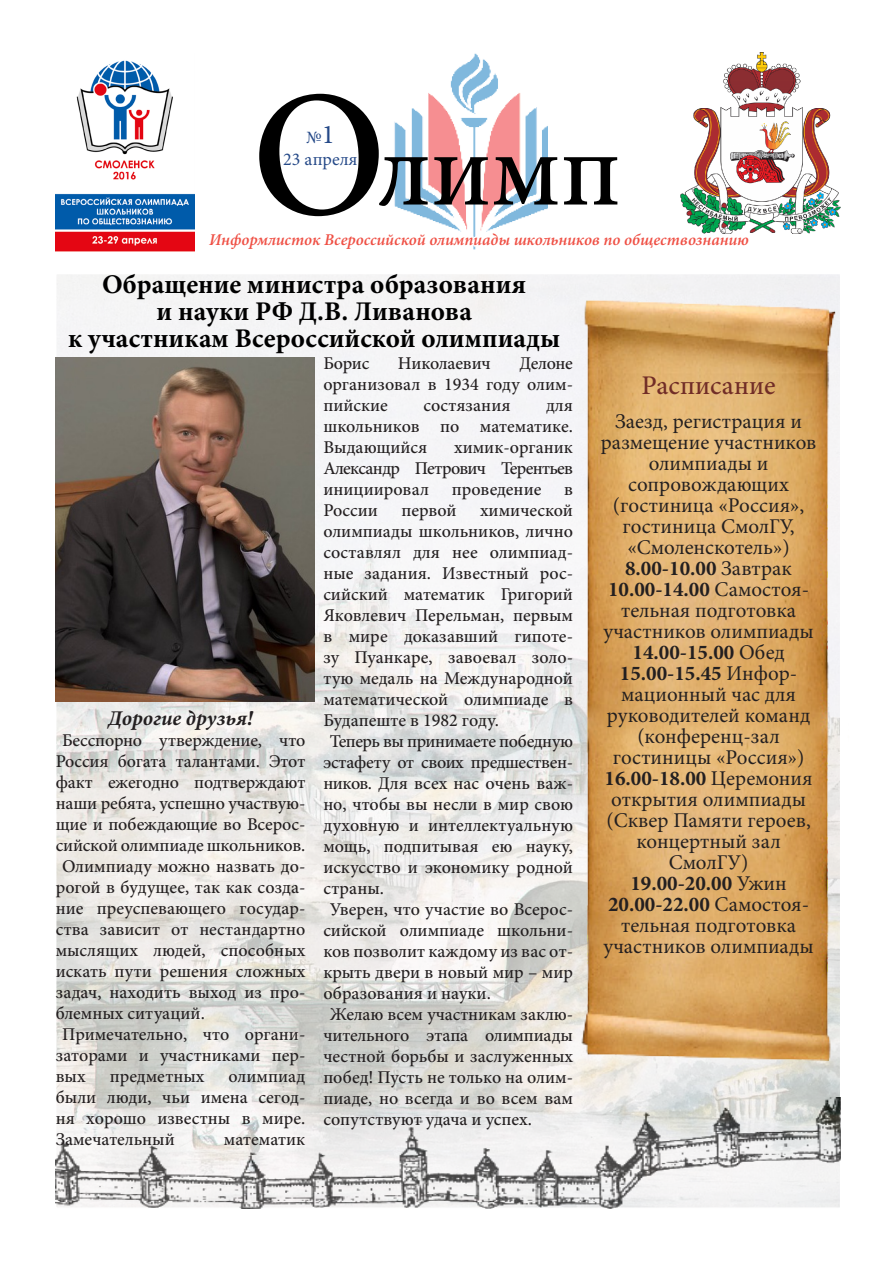
<style>
.page{position:relative;width:893px;height:1263px;background:#fff}
.page>*{position:absolute;margin:0;border:0;box-sizing:border-box;transform-origin:0 0}
.t1{font:500 180px "Minion Pro";color:#000}
.t2{font:500 108px "Minion Pro";color:#000}
.t3{font:700 27px "Minion Pro";color:#000}
.t4{font:500 27px "Minion Pro";color:#712d27}
.t5{font:21px/21px "Minion Pro";color:#231f20;text-align:center}
.t6{font:700 21px "Minion Pro";color:#231f20}
.t7{font:italic 700 21px "Minion Pro";color:#231f20}
.t8{font:500 18px/21px "Minion Pro";color:#231f20;text-align:justify}
.t9{font:18px "Minion Pro";color:#254988}
.t10{font:italic 600 16.5px "Minion Pro";letter-spacing:-.005em;color:#ef5045}
.s1{font-size:27px}
.s2{font-weight:400}
.s3{font-weight:700}
</style>
<div class="page">
<img style="left:58px;top:276px;width:780px;height:930px">
<img style="left:411px;top:53px;width:126px;height:58px">
<img style="left:695px;top:52px;width:146px;height:181px">
<img style="left:56px;top:60px;width:138px;height:192px">
<svg style="left:394px;top:111px;width:358px;height:139px"></svg>
<img style="left:566px;top:292px;width:275px;height:826px">
<img style="left:56px;top:357px;width:258px;height:344px">
<p class="t1" style="left:251px;top:34px;width:137px">О</p>
<p class="t9" style="left:306px;top:125px;width:30px">№<span class="s1">1</span></p>
<p class="t9" style="left:283px;top:147px;width:76px">23 апреля</p>
<p class="t2" style="left:377px;top:97px;width:245px">лимп</p>
<p class="t10" style="left:209px;top:228px;width:541px">Информлисток Всероссийской олимпиады школьников по обществознанию</p>
<p class="t3" style="left:102px;top:265px;width:426px">Обращение министра образования</p>
<p class="t3" style="left:156px;top:292px;width:317px">и науки РФ Д.В. Ливанова</p>
<p class="t3" style="left:68px;top:319px;width:494px">к участникам Всероссийской олимпиады</p>
<p class="t7" style="left:108px;top:703px;width:146px">Дорогие друзья!</p>
<p class="t8" style="left:56px;top:730px;width:251px;text-align:center">Бесспорно утверждение, что<br>Россия богата талантами. Этот факт ежегодно подтверждают наши ребята, успешно участвую&shy;щие и побеждающие во Всерос&shy;сийской олимпиаде школьников.</p>
<p class="t8" style="left:56px;top:856px;width:251px;text-indent:6px">Олимпиаду можно назвать до&shy;рогой в будущее, так как созда&shy;ние преуспевающего государ&shy;ства зависит от нестандартно мыслящих людей, способных искать пути решения сложных задач, находить выход из про&shy;блемных ситуаций.</p>
<p class="t8" style="left:56px;top:1024px;width:251px;text-indent:6px">Примечательно, что органи&shy;заторами и участниками пер&shy;вых</p>
<p class="t8" style="left:110px;top:1066px;width:96px">предметных</p>
<p class="t8" style="left:56px;top:1066px;width:251px;text-indent:173px">олимпиад были люди, чьи имена сегод&shy;ня хорошо известны в мире.<br>Замечательный</p>
<p class="t8" style="left:224px;top:1129px;width:83px">математик</p>
<p class="t8" style="left:323px;top:353px;width:47px">Борис</p>
<p class="t8" style="left:398px;top:353px;width:95px">Николаевич</p>
<p class="t8" style="left:519px;top:353px;width:55px">Делоне</p>
<p class="t8" style="left:323px;top:374px;width:251px">организовал в 1934 году олим&shy;пийские</p>
<p class="t8" style="left:423px;top:395px;width:89px">состязания</p>
<p class="t8" style="left:323px;top:395px;width:251px;text-align:right">для<br>школьников по математике.</p>
<p class="t8" style="left:323px;top:437px;width:105px">Выдающийся</p>
<p class="t8" style="left:323px;top:437px;width:251px;text-indent:131px">химик-органик Александр Петрович Терентьев инициировал</p>
<p class="t8" style="left:452px;top:479px;width:91px">проведение</p>
<p class="t8" style="left:564px;top:479px;width:10px">в</p>
<p class="t8" style="left:323px;top:500px;width:56px">России</p>
<p class="t8" style="left:402px;top:500px;width:57px">первой</p>
<p class="t8" style="left:323px;top:500px;width:251px;text-indent:157px">химической олимпиады школьников, лично составлял для нее олимпиад&shy;ные задания. Известный рос&shy;сийский математик Григорий Яковлевич Перельман, первым в мире доказавший гипоте&shy;зу Пуанкаре, завоевал золо&shy;тую медаль на Международной математической олимпиаде в</p>
<p class="t8" style="left:323px;top:710px;width:177px">Будапеште в 1982 году.</p>
<p class="t8" style="left:323px;top:731px;width:251px;text-indent:6px">Теперь вы принимаете победную эстафету от своих предшествен&shy;ников. Для всех нас очень важ&shy;но, чтобы вы несли в мир свою духовную и интеллектуальную мощь, подпитывая ею науку, искусство и экономику родной страны.</p>
<p class="t8" style="left:323px;top:899px;width:251px;text-indent:6px">Уверен, что участие во Всерос&shy;сийской олимпиаде школьни&shy;ков позволит каждому из вас от&shy;крыть двери в новый мир – мир образования и науки.</p>
<p class="t8" style="left:323px;top:1004px;width:251px;text-indent:6px">Желаю всем участникам заклю&shy;чительного этапа олимпиады честной борьбы и заслуженных побед! Пусть не только на олим&shy;пиаде, но всегда и во всем вам сопутствуют удача и успех.</p>
<p class="t4" style="left:642px;top:367px;width:135px">Расписание</p>
<p class="t5" style="left:601px;top:411px;width:217px">Заезд, регистрация и размещение участников олимпиады и</p>
<p class="t5" style="left:628px;top:474px;width:162px">сопровождающих</p>
<p class="t5" style="left:613px;top:495px;width:193px">(гостиница «Россия», гостиница СмолГУ,</p>
<p class="t5" style="left:627px;top:537px;width:164px">«Смоленскотель»)</p>
<p class="t6" style="left:625px;top:553px;width:168px">8.00-10.00 <span class="s2">Завтрак</span></p>
<p class="t5" style="left:603px;top:579px;width:212px"><span class="s3">10.00-14.00</span> Самостоя&shy;тельная подготовка участников олимпиады</p>
<p class="t6" style="left:632px;top:637px;width:154px">14.00-15.00 <span class="s2">Обед</span></p>
<p class="t5" style="left:607px;top:663px;width:205px"><span class="s3">15.00-15.45</span> Инфор&shy;мационный час для руководителей команд (конференц-зал</p>
<p class="t5" style="left:613px;top:747px;width:193px">гостиницы «Россия»)</p>
<p class="t5" style="left:605px;top:768px;width:210px"><span class="s3">16.00-18.00</span> Церемония открытия олимпиады (Сквер Памяти героев, концертный зал</p>
<p class="t5" style="left:669px;top:852px;width:81px">СмолГУ)</p>
<p class="t6" style="left:630px;top:868px;width:158px">19.00-20.00 <span class="s2">Ужин</span></p>
<p class="t5" style="left:603px;top:894px;width:212px"><span class="s3">20.00-22.00</span> Самостоя&shy;тельная подготовка участников олимпиады</p>
</div>
